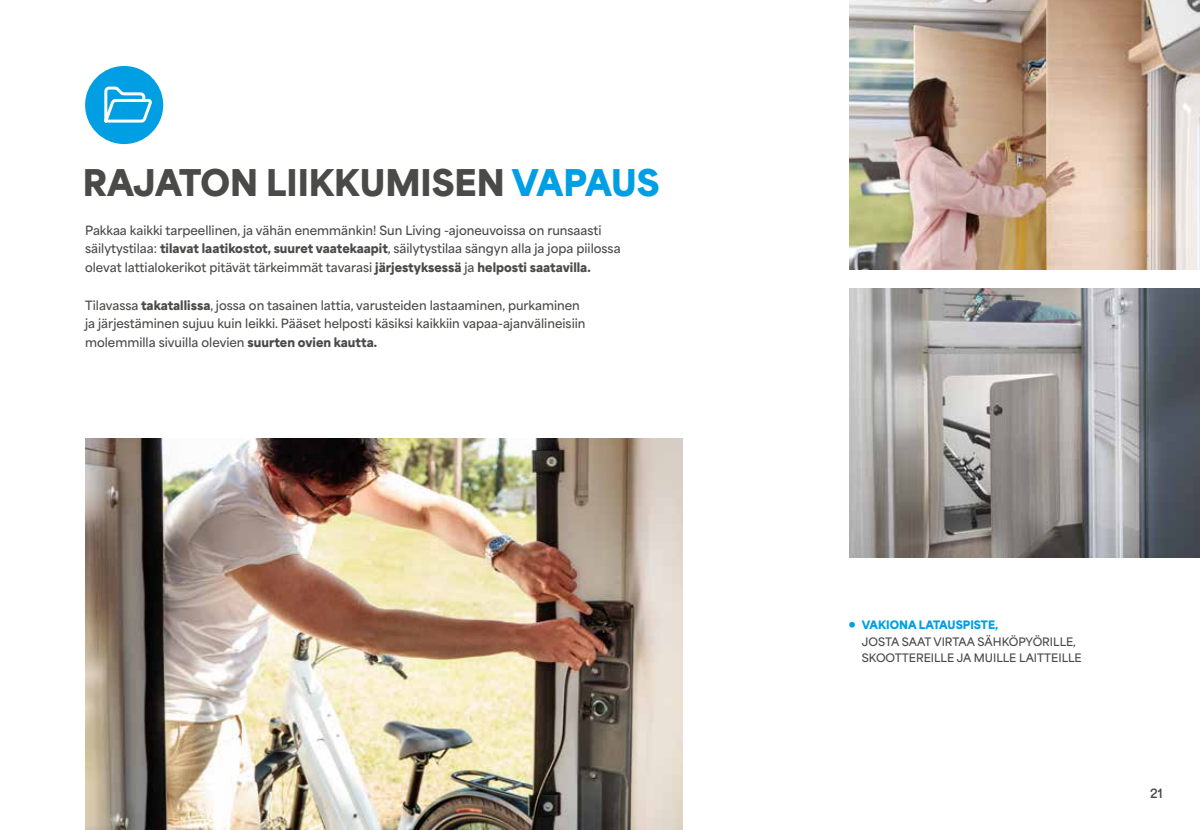
<style>
.page{position:relative;width:1200px;height:830px;background:#fff}
.page>*{position:absolute;margin:0;border:0;box-sizing:border-box;transform-origin:0 0}
.t1{font:900 34.5px "Area Normal";color:#4a4a49}
.t2{font:600 12px/18.8px "Area Normal";color:#4a4a49}
.t3{font:700 12px "Area Normal";color:#4a4a49}
.t4{font:600 10.95px/16.5px "Area Normal";color:#4a4a49}
.t5{font:900 10.95px "Area Normal";color:#009fe3}
.s1{color:#009fe3}
.s2{font-weight:900}
</style>
<div class="page">
<img style="left:85px;top:438px;width:597px;height:391px">
<img style="left:849px;top:288px;width:350px;height:269px">
<img style="left:849px;top:0;width:350px;height:269px">
<div style="left:85px;top:66px;width:78px;height:78px;background:#009fe3;border-radius:50%"></div>
<svg style="left:104px;top:86px;width:48px;height:37px"></svg>
<h1 class="t1" style="left:83px;top:151px;width:578px">RAJATON LIIKKUMISEN <span class="s1">VAPAUS</span></h1>
<p class="t2" style="left:85px;top:219px;width:537px">Pakkaa kaikki tarpeellinen, ja vähän enemmänkin! Sun Living -ajoneuvoissa on runsaasti säilytystilaa: <span class="s2">tilavat laatikostot, suuret vaatekaapit</span>, säilytystilaa sängyn alla ja jopa piilossa olevat lattialokerikot pitävät tärkeimmät tavarasi <span class="s2">järjestyksessä</span> ja <span class="s2">helposti saatavilla.</span></p>
<p class="t2" style="left:85px;top:294px;width:502px">Tilavassa <span class="s2">takatallissa</span>, jossa on tasainen lattia, varusteiden lastaaminen, purkaminen ja järjestäminen sujuu kuin leikki. Pääset helposti käsiksi kaikkiin vapaa-ajanvälineisiin molemmilla sivuilla olevien <span class="s2">suurten ovien kautta.</span></p>
<p class="t5" style="left:848px;top:614px;width:150px">● VAKIONA LATAUSPISTE,</p>
<p class="t4" style="left:861px;top:631px;width:221px">JOSTA SAAT VIRTAA SÄHKÖPYÖRILLE,<br>SKOOTTEREILLE JA MUILLE LAITTEILLE</p>
<p class="t3" style="left:1149px;top:781px;width:14px">21</p>
</div>
